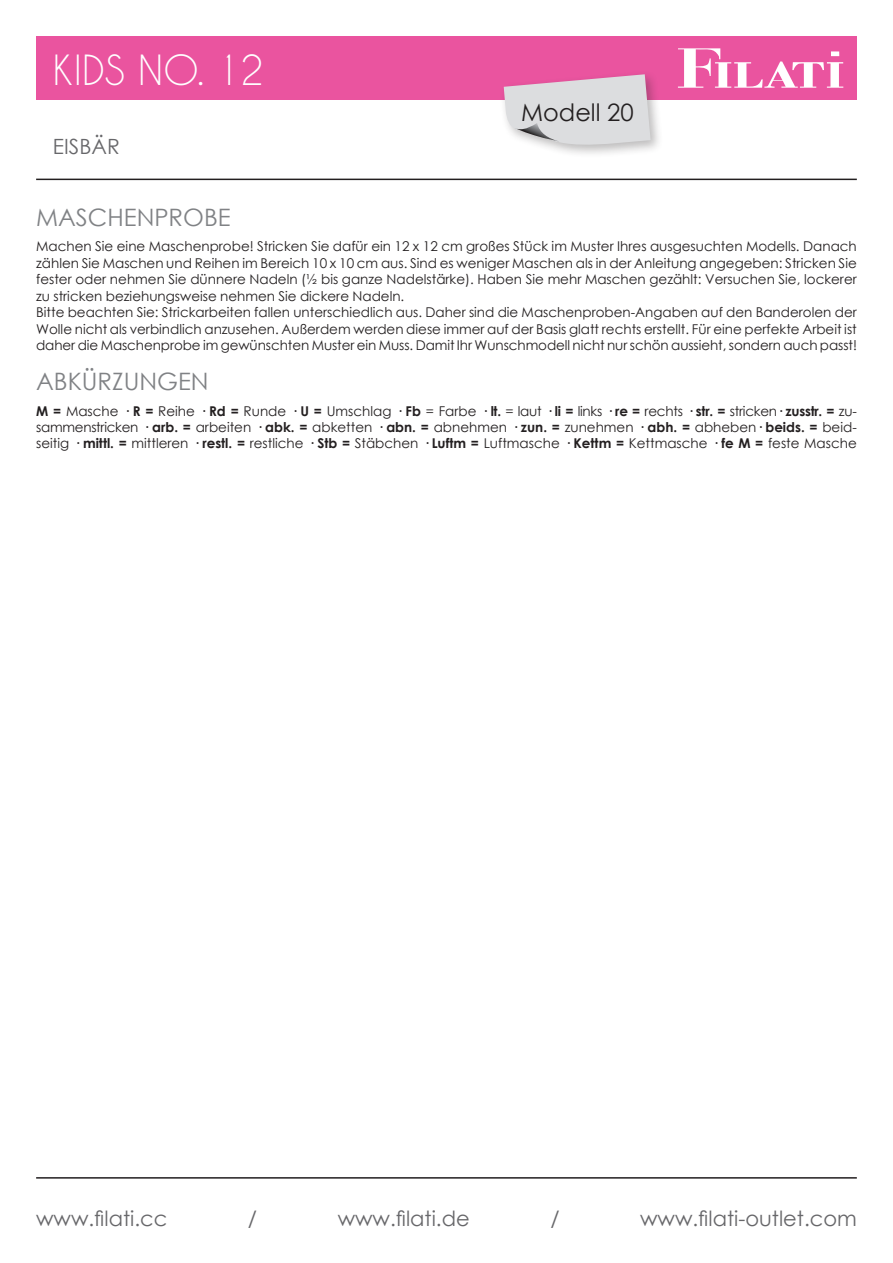
<style>
.page{position:relative;width:893px;height:1263px;background:#fff}
.page>*{position:absolute;margin:0;border:0;box-sizing:border-box;transform-origin:0 0}
.t1{font:39px "Caviar Dreams";color:#fff}
.t2{font:24px "Century Gothic";color:#808285}
.t3{font:24px "Century Gothic";color:#231f20}
.t4{font:21px "Century Gothic";color:#67676a}
.t5{font:13.5px/16.5px "Century Gothic";color:#231f20}
.s1{font-weight:700}
</style>
<div class="page">
<hr style="left:36px;top:1177px;width:821px;height:1px;background:#231f20">
<hr style="left:36px;top:179px;width:821px;height:1px;background:#231f20">
<div style="left:36px;top:36px;width:821px;height:64px;background:#ea549f"></div>
<svg style="left:678px;top:48px;width:165px;height:40px"></svg>
<div style="left:499px;top:70px;width:165px;height:88px;background:#231f20;opacity:.3"></div>
<svg style="left:504px;top:74px;width:147px;height:76px;background:#dcced7"></svg>
<h1 class="t1" style="left:53px;top:47px;width:213px">KIDS NO. 12</h1>
<h3 class="t4" style="left:53px;top:131px;width:68px">EISBÄR</h3>
<h2 class="t2" style="left:36px;top:201px;width:196px">MASCHENPROBE</h2>
<h2 class="t3" style="left:521px;top:96px;width:114px">Modell 20</h2>
<p class="t5" style="left:36px;top:238px;width:822px">Machen Sie eine Maschenprobe! Stricken Sie dafür ein 12 x 12 cm großes Stück im Muster Ihres ausgesuchten Modells. Danach zählen Sie Maschen und Reihen im Bereich 10 x 10 cm aus. Sind es weniger Maschen als in der Anleitung angegeben: Stricken Sie fester oder nehmen Sie dünnere Nadeln (½ bis ganze Nadelstärke). Haben Sie mehr Maschen gezählt: Versuchen Sie, lockerer zu stricken beziehungsweise nehmen Sie dickere Nadeln.<br>Bitte beachten Sie: Strickarbeiten fallen unterschiedlich aus. Daher sind die Maschenproben-Angaben auf den Banderolen der Wolle nicht als verbindlich anzusehen. Außerdem werden diese immer auf der Basis glatt rechts erstellt. Für eine perfekte Arbeit ist daher die Maschenprobe im gewünschten Muster ein Muss. Damit Ihr Wunschmodell nicht nur schön aussieht, sondern auch passt!</p>
<h2 class="t2" style="left:36px;top:364px;width:174px">ABKÜRZUNGEN</h2>
<p class="t5" style="left:36px;top:403px;width:822px;text-align:justify"><span class="s1">M =</span> Masche <span class="s1">· R =</span> Reihe <span class="s1">· Rd =</span> Runde <span class="s1">· U =</span> Umschlag <span class="s1">· Fb</span> = Farbe <span class="s1">· lt.</span> = laut <span class="s1">· li =</span> links <span class="s1">· re =</span> rechts <span class="s1">· str. =</span> stricken<span class="s1">· zusstr. =</span> zu&shy;sammenstricken <span class="s1">· arb. =</span> arbeiten <span class="s1">· abk. =</span> abketten <span class="s1">· abn. =</span> abnehmen <span class="s1">· zun. =</span> zunehmen <span class="s1">· abh. =</span> abheben<span class="s1">· beids. =</span> beid&shy;seitig <span class="s1">· mittl. =</span> mittleren <span class="s1">· restl. =</span> restliche <span class="s1">· Stb =</span> Stäbchen <span class="s1">· Luftm =</span> Luftmasche <span class="s1">· Kettm =</span> Kettmasche <span class="s1">· fe M =</span> feste Masche</p>
<h3 class="t4" style="left:36px;top:1204px;width:133px">www.filati.cc</h3>
<h3 class="t4" style="left:248px;top:1204px;width:11px">/</h3>
<h3 class="t4" style="left:338px;top:1204px;width:134px">www.filati.de</h3>
<h3 class="t4" style="left:550px;top:1204px;width:11px">/</h3>
<h3 class="t4" style="left:640px;top:1204px;width:218px">www.filati-outlet.com</h3>
</div>
